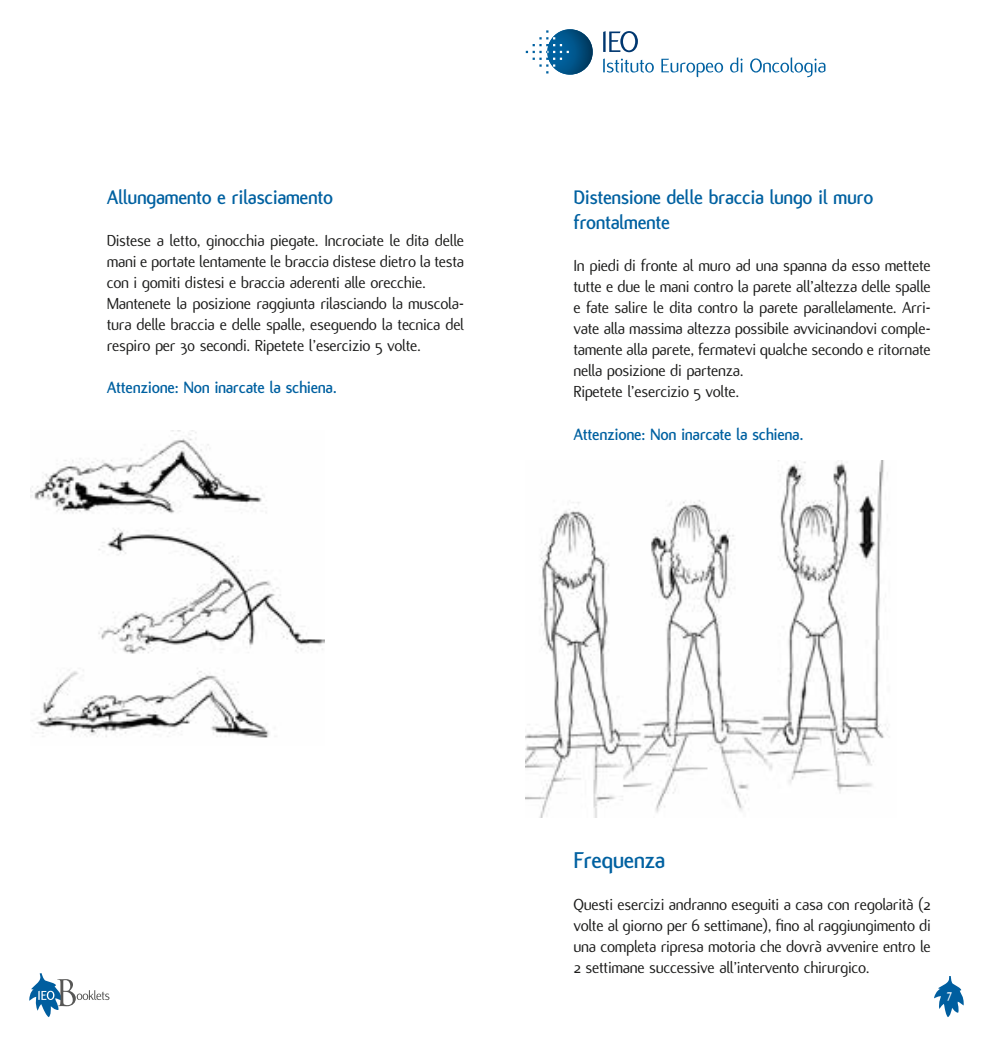
<style>
.page{position:relative;width:993px;height:1042px;background:#fff}
.page>*{position:absolute;margin:0;border:0;box-sizing:border-box;transform-origin:0 0}
.t1{font:700 24.5px "Flux";letter-spacing:-.02em;color:#0061a1}
.t2{font:700 21px/25.2px "Flux";letter-spacing:-.02em;color:#0061a1}
.t3{font:17.5px/21px "Flux";letter-spacing:-.02em;color:#1d1d1c}
.t4{font:700 17.5px "Flux";letter-spacing:-.02em;color:#0061a1}
.t5{font:700 12.6px "Flux";color:#fff}
</style>
<div class="page">
<svg style="left:934px;top:976px;width:29px;height:41px"></svg>
<svg style="left:29px;top:973px;width:80px;height:44px"></svg>
<img style="left:525px;top:460px;width:363px;height:357px">
<img style="left:30px;top:431px;width:294px;height:307px">
<svg style="left:525px;top:29px;width:67px;height:46px"></svg>
<svg style="left:603px;top:31px;width:34px;height:21px"></svg>
<svg style="left:603px;top:58px;width:50px;height:15px"></svg>
<svg style="left:661px;top:59px;width:62px;height:18px"></svg>
<svg style="left:730px;top:57px;width:12px;height:16px"></svg>
<svg style="left:750px;top:57px;width:75px;height:20px"></svg>
<p class="t2" style="left:107px;top:185px;width:228px">Allungamento e rilasciamento</p>
<p class="t3" style="left:107px;top:230px;width:359px">Distese a letto, ginocchia piegate. Incrociate le dita delle mani e portate lentamente le braccia distese dietro la testa con i gomiti distesi e braccia aderenti alle orecchie.<br>Mantenete la posizione raggiunta rilasciando la muscola&shy;tura delle braccia e delle spalle, eseguendo la tecnica del respiro per 30 secondi. Ripetete l’esercizio 5 volte.</p>
<p class="t4" style="left:107px;top:378px;width:231px">Attenzione: Non inarcate la schiena.</p>
<p class="t2" style="left:573px;top:185px;width:301px">Distensione delle braccia lungo il muro frontalmente</p>
<p class="t3" style="left:573px;top:256px;width:359px">In piedi di fronte al muro ad una spanna da esso mettete tutte e due le mani contro la parete all’altezza delle spalle e fate salire le dita contro la parete parallelamente. Arri&shy;vate alla massima altezza possibile avvicinandovi comple&shy;tamente alla parete, fermatevi qualche secondo e ritornate nella posizione di partenza.<br>Ripetete l’esercizio 5 volte.</p>
<p class="t4" style="left:573px;top:424px;width:231px">Attenzione: Non inarcate la schiena.</p>
<h1 class="t1" style="left:573px;top:846px;width:93px">Frequenza</h1>
<p class="t3" style="left:573px;top:894px;width:359px;text-align:justify">Questi esercizi andranno eseguiti a casa con regolarità (2 volte al giorno per 6 settimane), fino al raggiungimento di una completa ripresa motoria che dovrà avvenire entro le 2 settimane successive all’intervento chirurgico.</p>
<p class="t5" style="left:946px;top:987px;width:7px">7</p>
</div>
